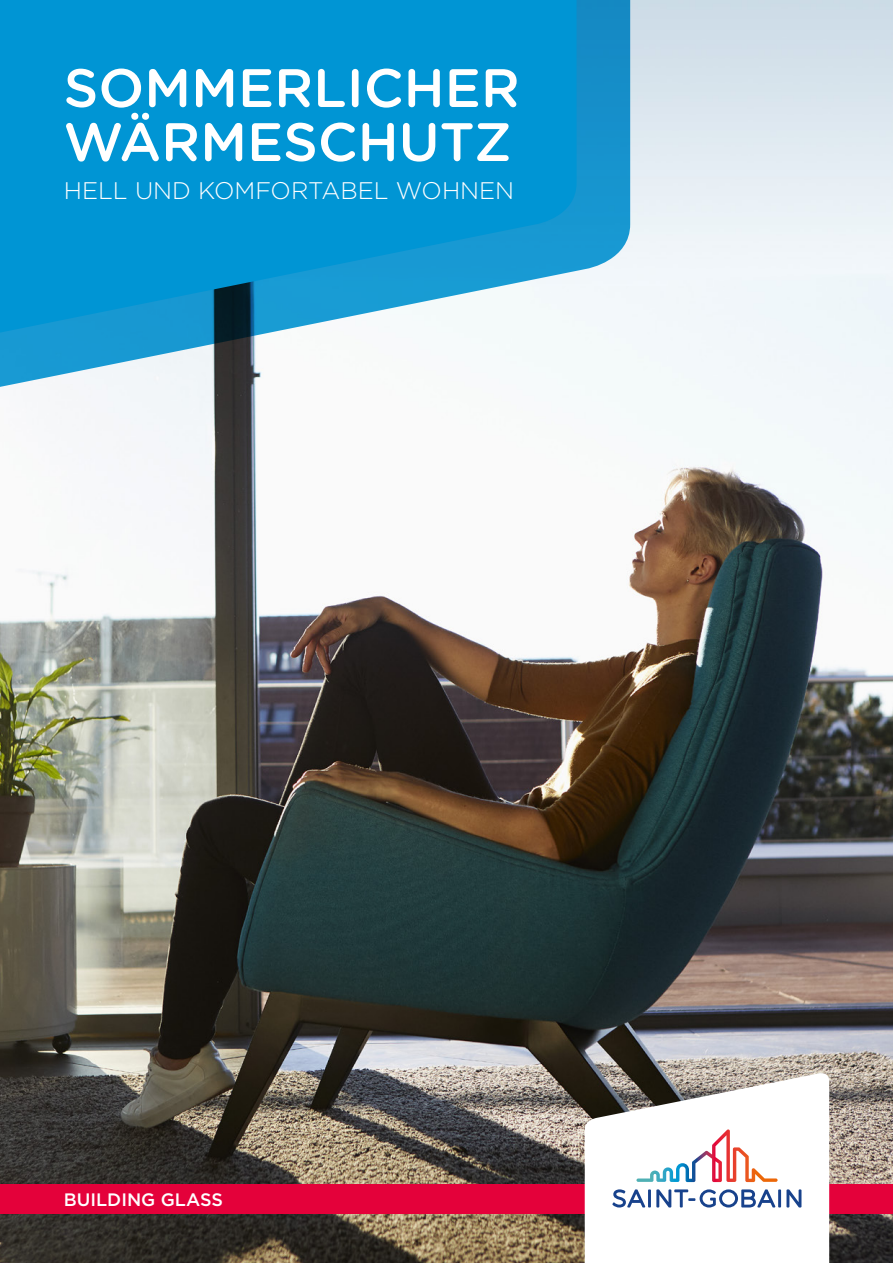
<style>
.page{position:relative;width:893px;height:1263px;background:#fff}
.page>*{position:absolute;margin:0;border:0;box-sizing:border-box;transform-origin:0 0}
.t1{font:500 54px/54px "Gotham Rounded";color:#fff}
.t2{font:300 24px "Gotham";color:#fff}
.t3{font:500 18px "Gotham";color:#fff}
</style>
<div class="page">
<img style="left:0;top:0;width:893px;height:1263px">
<svg style="left:0;top:0;width:630px;height:389px;fill:#f2f6f9"></svg>
<svg style="left:0;top:0;width:577px;height:335px;background:#0f99d4"></svg>
<div style="left:0;top:1184px;width:893px;height:29px;background:#e4013a"></div>
<svg style="left:585px;top:1071px;width:244px;height:192px"></svg>
<svg style="left:612px;top:1189px;width:33px;height:18px"></svg>
<hr style="left:648px;top:1189px;width:3px;height:18px;background:#18428c">
<svg style="left:656px;top:1189px;width:119px;height:18px;background:#a8b8d3"></svg>
<hr style="left:778px;top:1189px;width:3px;height:18px;background:#18428c">
<svg style="left:786px;top:1189px;width:15px;height:18px"></svg>
<svg style="left:636px;top:1129px;width:142px;height:53px"></svg>
<h1 class="t1" style="left:64px;top:59px;width:458px">SOMMERLICHER<br>WÄRMESCHUTZ</h1>
<p class="t2" style="left:64px;top:175px;width:452px">HELL UND KOMFORTABEL WOHNEN</p>
<p class="t3" style="left:64px;top:1188px;width:161px">BUILDING GLASS</p>
</div>
